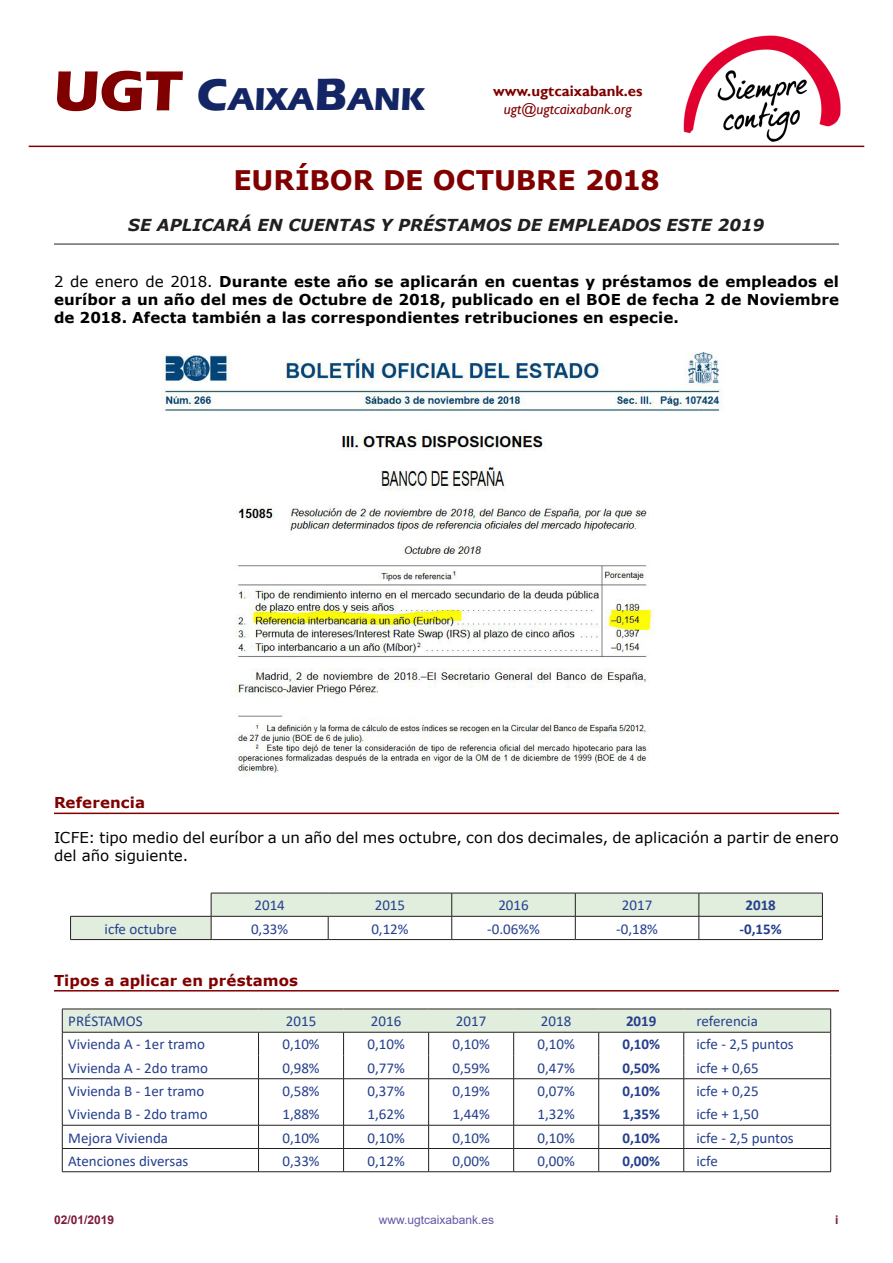
<style>
.page{position:relative;width:893px;height:1263px;background:#fff}
.page>*{position:absolute;margin:0;border:0;box-sizing:border-box;transform-origin:0 0}
.t1{font:700 32.55px "Eras ITC";color:#132565}
.Titular{font:700 27px "Verdana";letter-spacing:-.005em;color:#800000}
.subtitular{font:italic 700 16.5px "Verdana";color:#231f20}
.tabla{font:15px "Calibri";color:#253f8e}
.entrada{font:700 15px/18px "Verdana";letter-spacing:.01em;color:#000;text-align:justify}
.cuerpo{font:15px/18px "Verdana";letter-spacing:.005em;color:#000}
.tabla-2{font:700 15px "Calibri";color:#253f8e}
.entradilla{font:700 15px "Verdana";letter-spacing:.01em;color:#800000}
.t2{font:italic 15px "Gill Sans";color:#800000}
.t3{font:700 15px "Gill Sans";color:#800000}
.t4{font:12px "Arial";color:#6058a5}
.t5{font:700 12px "Arial";color:#7d1c3d}
.s1{font-size:58.5px;color:#800000}
.s2{font-size:46.5px}
.s3{font-weight:400}
</style>
<div class="page">
<img style="left:666px;top:35px;width:189px;height:113px">
<hr style="left:29px;top:146px;width:835px;height:1px;background:#800000">
<hr style="left:54px;top:244px;width:785px;height:1px;background:#231f20">
<hr style="left:54px;top:812px;width:785px;height:2px;background:#800000">
<hr style="left:54px;top:990px;width:785px;height:1px;background:#800000">
<hr style="left:70px;top:939px;width:141px;height:1px;background:#231f20">
<svg style="left:70px;top:893px;width:753px;height:46px"></svg>
<hr style="left:211px;top:939px;width:117px;height:1px;background:#231f20">
<hr style="left:328px;top:939px;width:124px;height:1px;background:#231f20">
<hr style="left:452px;top:939px;width:123px;height:1px;background:#231f20">
<hr style="left:575px;top:939px;width:124px;height:1px;background:#231f20">
<hr style="left:699px;top:939px;width:124px;height:1px;background:#231f20">
<hr style="left:62px;top:1171px;width:197px;height:1px;background:#231f20">
<hr style="left:684px;top:1171px;width:147px;height:1px;background:#231f20">
<svg style="left:62px;top:1009px;width:769px;height:162px"></svg>
<hr style="left:259px;top:1171px;width:85px;height:1px;background:#231f20">
<hr style="left:344px;top:1171px;width:85px;height:1px;background:#231f20">
<hr style="left:429px;top:1171px;width:85px;height:1px;background:#231f20">
<hr style="left:514px;top:1171px;width:85px;height:1px;background:#231f20">
<hr style="left:599px;top:1171px;width:85px;height:1px;background:#231f20">
<img style="left:162px;top:353px;width:561px;height:424px">
<h1 class="t1" style="left:54px;top:81px;width:373px"><span class="s1">UGT</span> <span class="s2">C</span>AIXA<span class="s2">B</span>ANK</h1>
<p class="t3" style="left:493px;top:82px;width:151px">www.ugtcaixabank.es</p>
<p class="t2" style="left:504px;top:100px;width:130px">ugt@ugtcaixabank.org</p>
<p class="Titular" style="left:233px;top:161px;width:428px">EURÍBOR DE OCTUBRE 2018</p>
<p class="subtitular" style="left:128px;top:213px;width:638px">SE APLICARÁ EN CUENTAS Y PRÉSTAMOS DE EMPLEADOS ESTE 2019</p>
<p class="entrada" style="left:54px;top:272px;width:786px"><span class="s3">2 de enero de 2018.</span> Durante este año se aplicarán en cuentas y préstamos de empleados el euríbor a un año del mes de Octubre de 2018, publicado en el BOE de fecha 2 de Noviembre de 2018. Afecta también a las correspondientes retribuciones en especie.</p>
<p class="entradilla" style="left:54px;top:792px;width:93px">Referencia</p>
<p class="cuerpo" style="left:54px;top:829px;width:786px">ICFE: tipo medio del euríbor a un año del mes octubre, con dos decimales, de aplicación a partir de enero del año siguiente.</p>
<p class="tabla" style="left:254px;top:895px;width:32px">2014</p>
<p class="tabla" style="left:375px;top:895px;width:32px">2015</p>
<p class="tabla" style="left:498px;top:895px;width:32px">2016</p>
<p class="tabla" style="left:622px;top:895px;width:32px">2017</p>
<p class="tabla-2" style="left:745px;top:895px;width:32px">2018</p>
<p class="tabla" style="left:105px;top:918px;width:74px">icfe octubre</p>
<p class="tabla" style="left:251px;top:918px;width:39px">0,33%</p>
<p class="tabla" style="left:371px;top:918px;width:39px">0,12%</p>
<p class="tabla" style="left:487px;top:918px;width:54px">-0.06%%</p>
<p class="tabla" style="left:616px;top:918px;width:43px">-0,18%</p>
<p class="tabla-2" style="left:739px;top:918px;width:44px">-0,15%</p>
<p class="entradilla" style="left:54px;top:970px;width:246px">Tipos a aplicar en préstamos</p>
<p class="tabla" style="left:68px;top:1011px;width:76px">PRÉSTAMOS</p>
<p class="tabla" style="left:286px;top:1011px;width:32px">2015</p>
<p class="tabla" style="left:371px;top:1011px;width:32px">2016</p>
<p class="tabla" style="left:456px;top:1011px;width:32px">2017</p>
<p class="tabla" style="left:541px;top:1011px;width:32px">2018</p>
<p class="tabla-2" style="left:626px;top:1011px;width:32px">2019</p>
<p class="tabla" style="left:696px;top:1011px;width:63px">referencia</p>
<p class="tabla" style="left:68px;top:1034px;width:138px">Vivienda A - 1er tramo</p>
<p class="tabla" style="left:282px;top:1034px;width:39px">0,10%</p>
<p class="tabla" style="left:367px;top:1034px;width:39px">0,10%</p>
<p class="tabla" style="left:452px;top:1034px;width:39px">0,10%</p>
<p class="tabla" style="left:538px;top:1034px;width:39px">0,10%</p>
<p class="tabla-2" style="left:622px;top:1034px;width:39px">0,10%</p>
<p class="tabla" style="left:696px;top:1034px;width:99px">icfe - 2,5 puntos</p>
<p class="tabla" style="left:68px;top:1057px;width:141px">Vivienda A - 2do tramo</p>
<p class="tabla" style="left:282px;top:1057px;width:39px">0,98%</p>
<p class="tabla" style="left:367px;top:1057px;width:39px">0,77%</p>
<p class="tabla" style="left:452px;top:1057px;width:39px">0,59%</p>
<p class="tabla" style="left:538px;top:1057px;width:39px">0,47%</p>
<p class="tabla-2" style="left:622px;top:1057px;width:39px">0,50%</p>
<p class="tabla" style="left:696px;top:1057px;width:64px">icfe + 0,65</p>
<p class="tabla" style="left:68px;top:1080px;width:138px">Vivienda B - 1er tramo</p>
<p class="tabla" style="left:282px;top:1080px;width:39px">0,58%</p>
<p class="tabla" style="left:367px;top:1080px;width:39px">0,37%</p>
<p class="tabla" style="left:452px;top:1080px;width:39px">0,19%</p>
<p class="tabla" style="left:538px;top:1080px;width:39px">0,07%</p>
<p class="tabla-2" style="left:622px;top:1080px;width:39px">0,10%</p>
<p class="tabla" style="left:696px;top:1080px;width:64px">icfe + 0,25</p>
<p class="tabla" style="left:68px;top:1104px;width:141px">Vivienda B - 2do tramo</p>
<p class="tabla" style="left:282px;top:1104px;width:39px">1,88%</p>
<p class="tabla" style="left:367px;top:1104px;width:39px">1,62%</p>
<p class="tabla" style="left:452px;top:1104px;width:39px">1,44%</p>
<p class="tabla" style="left:538px;top:1104px;width:39px">1,32%</p>
<p class="tabla-2" style="left:622px;top:1104px;width:39px">1,35%</p>
<p class="tabla" style="left:696px;top:1104px;width:64px">icfe + 1,50</p>
<p class="tabla" style="left:68px;top:1127px;width:101px">Mejora Vivienda</p>
<p class="tabla" style="left:282px;top:1127px;width:39px">0,10%</p>
<p class="tabla" style="left:367px;top:1127px;width:39px">0,10%</p>
<p class="tabla" style="left:452px;top:1127px;width:39px">0,10%</p>
<p class="tabla" style="left:538px;top:1127px;width:39px">0,10%</p>
<p class="tabla-2" style="left:622px;top:1127px;width:39px">0,10%</p>
<p class="tabla" style="left:696px;top:1127px;width:99px">icfe - 2,5 puntos</p>
<p class="tabla" style="left:68px;top:1150px;width:122px">Atenciones diversas</p>
<p class="tabla" style="left:282px;top:1150px;width:39px">0,33%</p>
<p class="tabla" style="left:367px;top:1150px;width:39px">0,12%</p>
<p class="tabla" style="left:452px;top:1150px;width:39px">0,00%</p>
<p class="tabla" style="left:538px;top:1150px;width:39px">0,00%</p>
<p class="tabla-2" style="left:622px;top:1150px;width:39px">0,00%</p>
<p class="tabla" style="left:696px;top:1150px;width:23px">icfe</p>
<p class="t5" style="left:54px;top:1211px;width:62px">02/01/2019</p>
<p class="t4" style="left:379px;top:1212px;width:117px">www.ugtcaixabank.es</p>
<p class="t5" style="left:835px;top:1211px;width:5px">i</p>
</div>
